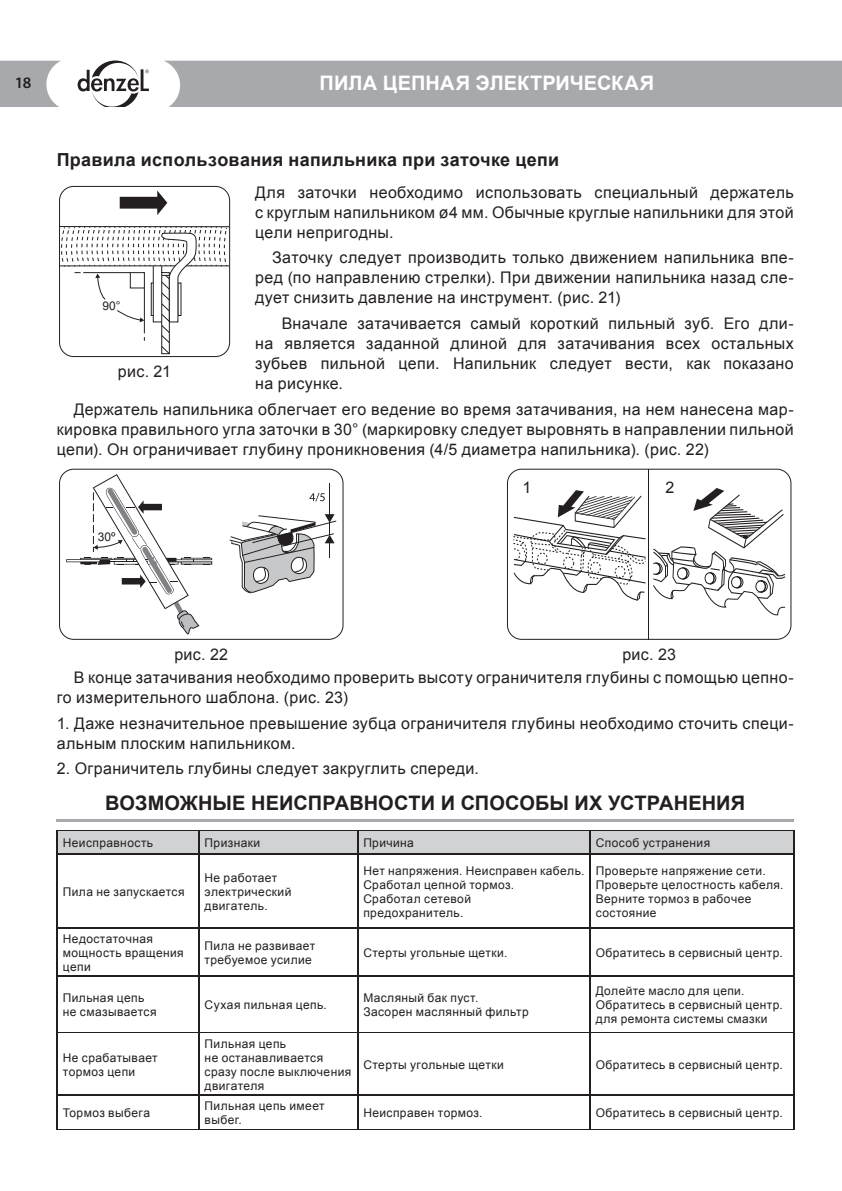
<style>
.page{position:relative;width:842px;height:1191px;background:#fff}
.page>*{position:absolute;margin:0;border:0;box-sizing:border-box;transform-origin:0 0}
.t1{font:700 20px "Arial";letter-spacing:.005em;color:#231f20}
.t2{font:700 20px "Arial";letter-spacing:.005em;color:#fff}
.t3{font:700 18px "Arial";letter-spacing:.015em;color:#231f20}
.t4{font:16px/20px "Arial";letter-spacing:.025em;color:#231f20;text-align:justify}
.t5{font:600 16px "Myriad Pro";color:#231f20}
.t6{font:12px/14px "Arial";letter-spacing:.035em;color:#231f20}
</style>
<div class="page">
<div style="left:164px;top:61px;width:678px;height:45px;background:#a8a9ad"></div>
<svg style="left:0;top:61px;width:60px;height:45px"></svg>
<svg style="left:78px;top:61px;width:71px;height:45px"></svg>
<hr style="left:57px;top:819px;width:737px;height:2px;background:#a8a9ad">
<svg style="left:60px;top:226px;width:170px;height:129px"></svg>
<div style="left:59px;top:186px;width:171px;height:171px;border:1px solid #231f20;border-radius:14px"></div>
<svg style="left:120px;top:190px;width:47px;height:25px"></svg>
<hr style="left:648px;top:469px;width:1px;height:170px;background:#231f20">
<div style="left:507px;top:469px;width:284px;height:171px;border:1px solid #231f20;border-radius:14px"></div>
<svg style="left:513px;top:490px;width:133px;height:111px"></svg>
<svg style="left:653px;top:488px;width:133px;height:128px"></svg>
<hr style="left:329px;top:483px;width:1px;height:32px;background:#231f20">
<svg style="left:309px;top:493px;width:16px;height:8px"></svg>
<svg style="left:66px;top:474px;width:146px;height:160px"></svg>
<svg style="left:230px;top:514px;width:106px;height:80px"></svg>
<div style="left:59px;top:469px;width:284px;height:171px;border:1px solid #231f20;border-radius:14px"></div>
<hr style="left:57px;top:829px;width:142px;height:1px;background:#231f20">
<hr style="left:199px;top:829px;width:159px;height:1px;background:#231f20">
<hr style="left:358px;top:829px;width:232px;height:1px;background:#231f20">
<hr style="left:590px;top:829px;width:205px;height:1px;background:#231f20">
<svg style="left:57px;top:830px;width:738px;height:24px;background:#c0c0c2"></svg>
<hr style="left:57px;top:854px;width:142px;height:1px;background:#231f20">
<hr style="left:57px;top:855px;width:1px;height:72px;background:#231f20">
<hr style="left:199px;top:854px;width:159px;height:1px;background:#231f20">
<hr style="left:198px;top:855px;width:1px;height:72px;background:#231f20">
<hr style="left:358px;top:854px;width:232px;height:1px;background:#231f20">
<hr style="left:357px;top:855px;width:1px;height:72px;background:#231f20">
<hr style="left:590px;top:854px;width:205px;height:1px;background:#231f20">
<hr style="left:590px;top:855px;width:1px;height:72px;background:#231f20">
<hr style="left:794px;top:855px;width:1px;height:72px;background:#231f20">
<hr style="left:57px;top:927px;width:142px;height:1px;background:#231f20">
<hr style="left:57px;top:928px;width:1px;height:47px;background:#231f20">
<hr style="left:199px;top:927px;width:159px;height:1px;background:#231f20">
<hr style="left:198px;top:928px;width:1px;height:47px;background:#231f20">
<hr style="left:358px;top:927px;width:232px;height:1px;background:#231f20">
<hr style="left:357px;top:928px;width:1px;height:47px;background:#231f20">
<hr style="left:590px;top:927px;width:205px;height:1px;background:#231f20">
<hr style="left:590px;top:928px;width:1px;height:47px;background:#231f20">
<hr style="left:794px;top:928px;width:1px;height:47px;background:#231f20">
<hr style="left:57px;top:975px;width:142px;height:1px;background:#231f20">
<hr style="left:57px;top:976px;width:1px;height:56px;background:#231f20">
<hr style="left:199px;top:975px;width:159px;height:1px;background:#231f20">
<hr style="left:198px;top:976px;width:1px;height:56px;background:#231f20">
<hr style="left:358px;top:975px;width:232px;height:1px;background:#231f20">
<hr style="left:357px;top:976px;width:1px;height:56px;background:#231f20">
<hr style="left:590px;top:975px;width:205px;height:1px;background:#231f20">
<hr style="left:590px;top:976px;width:1px;height:56px;background:#231f20">
<hr style="left:794px;top:976px;width:1px;height:56px;background:#231f20">
<hr style="left:57px;top:1032px;width:142px;height:1px;background:#231f20">
<hr style="left:57px;top:1033px;width:1px;height:61px;background:#231f20">
<hr style="left:199px;top:1032px;width:159px;height:1px;background:#231f20">
<hr style="left:198px;top:1033px;width:1px;height:61px;background:#231f20">
<hr style="left:358px;top:1032px;width:232px;height:1px;background:#231f20">
<hr style="left:357px;top:1033px;width:1px;height:61px;background:#231f20">
<hr style="left:590px;top:1032px;width:205px;height:1px;background:#231f20">
<hr style="left:590px;top:1033px;width:1px;height:61px;background:#231f20">
<hr style="left:794px;top:1033px;width:1px;height:61px;background:#231f20">
<hr style="left:57px;top:1094px;width:142px;height:1px;background:#231f20">
<hr style="left:57px;top:1095px;width:1px;height:34px;background:#231f20">
<hr style="left:199px;top:1094px;width:159px;height:1px;background:#231f20">
<hr style="left:198px;top:1095px;width:1px;height:34px;background:#231f20">
<hr style="left:358px;top:1094px;width:232px;height:1px;background:#231f20">
<hr style="left:357px;top:1095px;width:1px;height:34px;background:#231f20">
<hr style="left:590px;top:1094px;width:205px;height:1px;background:#231f20">
<hr style="left:590px;top:1095px;width:1px;height:34px;background:#231f20">
<hr style="left:794px;top:1095px;width:1px;height:34px;background:#231f20">
<hr style="left:57px;top:1129px;width:142px;height:1px;background:#231f20">
<hr style="left:199px;top:1129px;width:159px;height:1px;background:#231f20">
<hr style="left:358px;top:1129px;width:232px;height:1px;background:#231f20">
<hr style="left:590px;top:1129px;width:205px;height:1px;background:#231f20">
<p class="t5" style="left:15px;top:72px;width:18px">18</p>
<p class="t2" style="left:320px;top:69px;width:336px">ПИЛА ЦЕПНАЯ ЭЛЕКТРИЧЕСКАЯ</p>
<p class="t3" style="left:57px;top:148px;width:504px">Правила использования напильника при заточке цепи</p>
<p class="t4" style="left:255px;top:182px;width:540px">Для заточки необходимо использовать специальный держатель с круглым напильником ø4 мм. Обычные круглые напильники для этой цели непригодны.</p>
<p class="t4" style="left:255px;top:248px;width:540px;text-indent:17px">Заточку следует производить только движением напильника впе&shy;ред (по направлению стрелки). При движении напильника назад сле&shy;дует снизить давление на инструмент. (рис. 21)</p>
<p class="t4" style="left:255px;top:313px;width:540px;text-indent:27px">Вначале затачивается самый короткий пильный зуб. Его дли&shy;на является заданной длиной для затачивания всех остальных зубьев пильной цепи. Напильник следует вести, как показано на рисунке.</p>
<p class="t4" style="left:57px;top:399px;width:739px;text-indent:17px">Держатель напильника облегчает его ведение во время затачивания, на нем нанесена мар&shy;кировка правильного угла заточки в 30° (маркировку следует выровнять в направлении пильной цепи). Он ограничивает глубину проникновения (4/5 диаметра напильника). (рис. 22)</p>
<p class="t4" style="left:523px;top:477px;width:10px">1</p>
<p class="t4" style="left:665px;top:477px;width:10px">2</p>
<p class="t6" style="left:103px;top:299px;width:20px">90°</p>
<p class="t4" style="left:118px;top:361px;width:55px">рис. 21</p>
<p class="t6" style="left:98px;top:530px;width:19px">30º</p>
<p class="t4" style="left:74px;top:642px;width:721px;line-height:23.6px;text-indent:101px">рис. 22<br>В конце затачивания необходимо проверить высоту ограничителя глубины с помощью цепно-</p>
<p class="t4" style="left:57px;top:687px;width:293px">го измерительного шаблона. (рис. 23)</p>
<p class="t4" style="left:57px;top:713px;width:738px">1. Даже незначительное превышение зубца ограничителя глубины необходимо сточить специ&shy;альным плоским напильником.</p>
<p class="t4" style="left:57px;top:759px;width:424px">2. Ограничитель глубины следует закруглить спереди.</p>
<p class="t1" style="left:105px;top:789px;width:641px">ВОЗМОЖНЫЕ НЕИСПРАВНОСТИ И СПОСОБЫ ИХ УСТРАНЕНИЯ</p>
<p class="t6" style="left:63px;top:835px;width:92px">Неисправность</p>
<p class="t6" style="left:205px;top:835px;width:57px">Признаки</p>
<p class="t6" style="left:363px;top:835px;width:52px">Причина</p>
<p class="t6" style="left:596px;top:835px;width:116px">Способ устранения</p>
<p class="t6" style="left:63px;top:884px;width:123px">Пила не запускается</p>
<p class="t4" style="left:622px;top:644px;width:55px">рис. 23</p>
<p class="t6" style="left:205px;top:870px;width:88px">Не работает электрический двигатель.</p>
<p class="t6" style="left:363px;top:863px;width:223px">Нет напряжения. Неисправен кабель.<br>Сработал цепной тормоз.<br>Сработал сетевой<br>предохранитель.</p>
<p class="t6" style="left:596px;top:863px;width:189px">Проверьте напряжение сети.<br>Проверьте целостность кабеля.<br>Верните тормоз в рабочее состояние</p>
<p class="t6" style="left:63px;top:931px;width:122px">Недостаточная мощность вращения цепи</p>
<p class="t6" style="left:205px;top:938px;width:112px">Пила не развивает требуемое усилие</p>
<p class="t6" style="left:363px;top:945px;width:146px">Стерты угольные щетки.</p>
<p class="t6" style="left:596px;top:945px;width:188px">Обратитесь в сервисный центр.</p>
<p class="t6" style="left:63px;top:991px;width:95px">Пильная цепь не смазывается</p>
<p class="t6" style="left:205px;top:998px;width:124px">Сухая пильная цепь.</p>
<p class="t6" style="left:363px;top:991px;width:167px">Масляный бак пуст.<br>Засорен маслянный фильтр</p>
<p class="t6" style="left:596px;top:984px;width:188px">Долейте масло для цепи.<br>Обратитесь в сервисный центр. для ремонта системы смазки</p>
<p class="t6" style="left:63px;top:1050px;width:96px">Не срабатывает тормоз цепи</p>
<p class="t6" style="left:205px;top:1036px;width:148px">Пильная цепь<br>не останавливается сразу после выключения двигателя</p>
<p class="t6" style="left:363px;top:1057px;width:142px">Стерты угольные щетки</p>
<p class="t6" style="left:596px;top:1057px;width:188px">Обратитесь в сервисный центр.</p>
<p class="t6" style="left:63px;top:1105px;width:89px">Тормоз выбега</p>
<p class="t6" style="left:205px;top:1098px;width:122px">Пильная цепь имеет выбег.</p>
<p class="t6" style="left:363px;top:1105px;width:121px">Неисправен тормоз.</p>
<p class="t6" style="left:596px;top:1105px;width:188px">Обратитесь в сервисный центр.</p>
</div>
